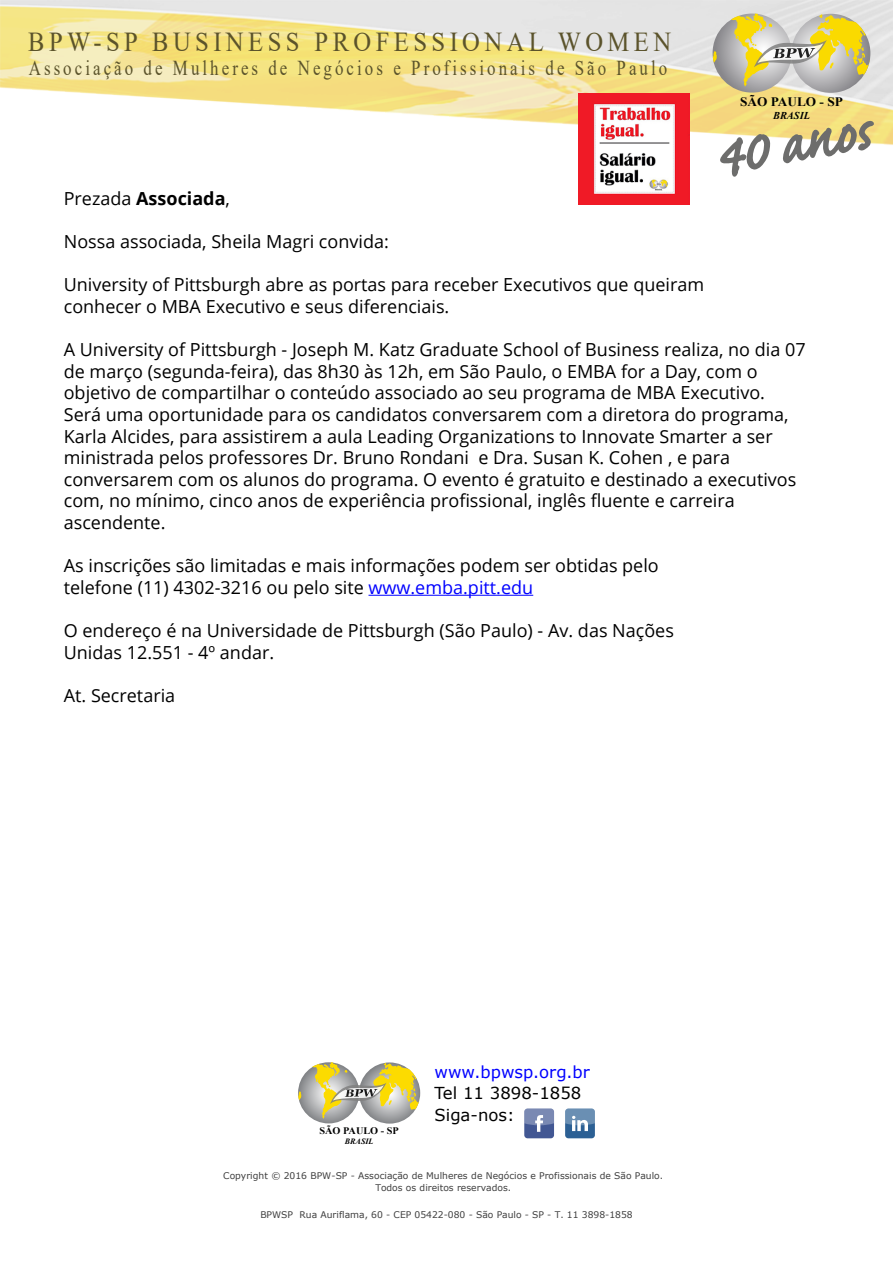
<style>
.page{position:relative;width:893px;height:1263px;background:#fff}
.page>*{position:absolute;margin:0;border:0;box-sizing:border-box;transform-origin:0 0}
.t1{font:27.3px "Times New Roman";letter-spacing:.18em;color:#5b532b;scale:.9 1}
.t2{font:21.15px "Times New Roman";letter-spacing:.18em;color:#5b532b;scale:.8 1}
.t3{font:18px/21.6px "Open Sans";color:#000}
.t4{font:700 18px "Open Sans";color:#000}
.t5{font:16.5px/21.6px "Verdana";color:#000}
.t6{font:16.5px "Verdana";color:#00f}
.t7{font:700 12.9px "Times New Roman";color:#000100}
.t8{font:italic 700 10.5px "Times New Roman";color:#000100}
.t9{font:700 10.05px "Times New Roman";color:#000}
.t10{font:9.15px/11.2px "Verdana";color:#3f3f3f;text-align:center}
.t11{font:italic 700 8.1px "Times New Roman";color:#000}
.s1{font-weight:400}
.s2{color:#00f}
</style>
<div class="page">
<img style="left:0;top:0;width:893px;height:167px">
<svg style="left:713px;top:14px;width:79px;height:79px"></svg>
<svg style="left:791px;top:14px;width:79px;height:79px"></svg>
<svg style="left:713px;top:51px;width:4px;height:12px"></svg>
<svg style="left:731px;top:14px;width:139px;height:73px;background:#d0c790"></svg>
<hr style="left:368px;top:595px;width:165px;height:1px;background:#00f">
<svg style="left:718px;top:132px;width:53px;height:45px"></svg>
<svg style="left:781px;top:119px;width:94px;height:48px"></svg>
<img style="left:578px;top:94px;width:111px;height:111px">
<svg style="left:298px;top:1062px;width:61px;height:61px"></svg>
<div style="left:359px;top:1062px;width:61px;height:61px;background:#8c8e91;border-radius:31px"></div>
<svg style="left:298px;top:1091px;width:3px;height:9px"></svg>
<svg style="left:312px;top:1062px;width:107px;height:57px"></svg>
<div style="left:524px;top:1108px;width:30px;height:30px;background:#425793;border-radius:3px"></div>
<svg style="left:524px;top:1108px;width:30px;height:24px"></svg>
<div style="left:565px;top:1108px;width:30px;height:30px;background:#2c6094;border-radius:3px"></div>
<svg style="left:565px;top:1108px;width:30px;height:23px"></svg>
<h1 class="t1" style="left:28px;top:23px;width:716px">BPW-SP BUSINESS PROFESSIONAL WOMEN</h1>
<p class="t2" style="left:29px;top:53px;width:800px">Associação de Mulheres de Negócios e Profissionais de São Paulo</p>
<p class="t7" style="left:740px;top:93px;width:104px">SÃO PAULO - SP</p>
<p class="t8" style="left:773px;top:108px;width:38px">BRASIL</p>
<p class="t4" style="left:64px;top:186px;width:168px"><span class="s1">Prezada</span> Associada<span class="s1">,</span></p>
<p class="t3" style="left:64px;top:230px;width:327px">Nossa associada, Sheila Magri convida:</p>
<p class="t3" style="left:64px;top:274px;width:642px">University of Pittsburgh abre as portas para receber Executivos que queiram conhecer o MBA Executivo e seus diferenciais.</p>
<p class="t3" style="left:64px;top:338px;width:743px">A University of Pittsburgh - Joseph M. Katz Graduate School of Business realiza, no dia 07 de março (segunda-feira), das 8h30 às 12h, em São Paulo, o EMBA for a Day, com o objetivo de compartilhar o conteúdo associado ao seu programa de MBA Executivo.<br>Será uma oportunidade para os candidatos conversarem com a diretora do programa, Karla Alcides, para assistirem a aula Leading Organizations to Innovate Smarter a ser ministrada pelos professores Dr. Bruno Rondani e Dra. Susan K. Cohen , e para conversarem com os alunos do programa. O evento é gratuito e destinado a executivos com, no mínimo, cinco anos de experiência profissional, inglês fluente e carreira ascendente.</p>
<p class="t3" style="left:64px;top:554px;width:596px">As inscrições são limitadas e mais informações podem ser obtidas pelo telefone (11) 4302-3216 ou pelo site <span class="s2">www.emba.pitt.edu</span></p>
<p class="t3" style="left:64px;top:619px;width:612px">O endereço é na Universidade de Pittsburgh (São Paulo) - Av. das Nações<br>Unidas 12.551 - 4º andar.</p>
<p class="t3" style="left:64px;top:684px;width:113px">At. Secretaria</p>
<p class="t9" style="left:319px;top:1123px;width:81px">SÃO PAULO - SP</p>
<p class="t11" style="left:345px;top:1135px;width:30px">BRASIL</p>
<p class="t6" style="left:434px;top:1060px;width:157px">www.bpwsp.org.br</p>
<p class="t5" style="left:434px;top:1082px;width:148px">Tel 11 3898-1858<br>Siga-nos:</p>
<p class="t10" style="left:223px;top:1170px;width:441px">Copyright © 2016 BPW-SP - Associação de Mulheres de Negócios e Profissionais de São Paulo.<br>Todos os direitos reservados.</p>
<p class="t10" style="left:260px;top:1208px;width:374px">BPWSP Rua Auriflama, 60 - CEP 05422-080 - São Paulo - SP - T. 11 3898-1858</p>
</div>
